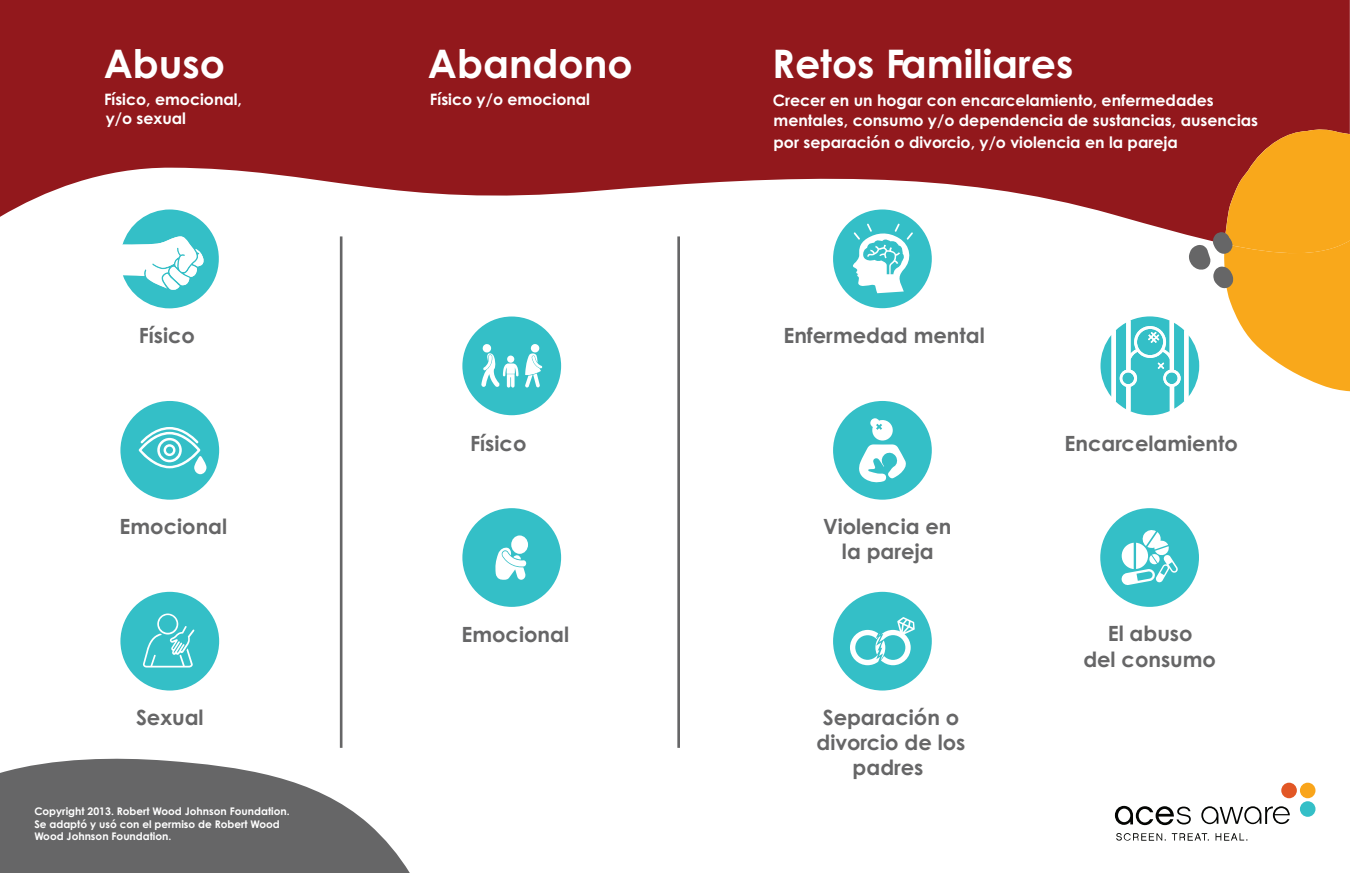
<style>
.page{position:relative;width:1350px;height:873px;background:#fff}
.page>*{position:absolute;margin:0;border:0;box-sizing:border-box;transform-origin:0 0}
.t1{font:700 39.38px "Century Gothic Pro";color:#fff}
.t2{font:700 21px/25.2px "Century Gothic Pro";color:#666667;text-align:center}
.t3{font:700 15.75px/18.9px "Century Gothic Pro";color:#fff}
.t4{font:700 10.5px "Century Gothic Pro";color:#fff}
</style>
<div class="page">
<svg style="left:0;top:0;width:1349px;height:244px;fill:#92181c"></svg>
<svg style="left:0;top:758px;width:410px;height:115px;fill:#666667"></svg>
<svg style="left:121px;top:209px;width:98px;height:99px"></svg>
<div style="left:120px;top:401px;width:99px;height:99px;background:#34bfc7;border-radius:50%"></div>
<svg style="left:139px;top:427px;width:67px;height:47px"></svg>
<hr style="left:677px;top:236px;width:3px;height:512px;background:#666667">
<hr style="left:340px;top:236px;width:2px;height:512px;background:#666667">
<div style="left:462px;top:508px;width:99px;height:99px;background:#34bfc7;border-radius:50%"></div>
<svg style="left:495px;top:547px;width:31px;height:33px"></svg>
<div style="left:511px;top:535px;width:17px;height:19px;background:#fff;border-radius:50%"></div>
<div style="left:833px;top:592px;width:99px;height:98px;background:#34bfc7;border-radius:50%"></div>
<svg style="left:850px;top:617px;width:64px;height:48px"></svg>
<div style="left:1100px;top:508px;width:99px;height:99px;background:#34bfc7;border-radius:50%"></div>
<svg style="left:1121px;top:530px;width:57px;height:55px"></svg>
<div style="left:120px;top:592px;width:99px;height:98px;background:#34bfc7;border-radius:50%"></div>
<svg style="left:143px;top:613px;width:51px;height:54px"></svg>
<div style="left:462px;top:316px;width:99px;height:99px;background:#34bfc7;border-radius:50%"></div>
<svg style="left:525px;top:344px;width:17px;height:43px"></svg>
<svg style="left:481px;top:344px;width:37px;height:44px"></svg>
<div style="left:507px;top:356px;width:7px;height:7px;background:#fff;border-radius:50%"></div>
<div style="left:833px;top:401px;width:99px;height:99px;background:#34bfc7;border-radius:50%"></div>
<svg style="left:859px;top:418px;width:47px;height:65px"></svg>
<div style="left:833px;top:209px;width:99px;height:99px;background:#34bfc7;border-radius:50%"></div>
<svg style="left:853px;top:224px;width:60px;height:69px"></svg>
<svg style="left:1100px;top:129px;width:250px;height:286px"></svg>
<div style="left:1281px;top:783px;width:15px;height:15px;background:#e25725;border-radius:50%"></div>
<div style="left:1300px;top:783px;width:15px;height:15px;background:#f9a51b;border-radius:50%"></div>
<div style="left:1300px;top:801px;width:15px;height:16px;background:#34bfc7;border-radius:50%"></div>
<svg style="left:1115px;top:806px;width:174px;height:35px"></svg>
<h1 class="t1" style="left:104px;top:49px;width:123px">Abuso</h1>
<p class="t3" style="left:104px;top:92px;width:139px">Físico, emocional, y/o sexual</p>
<h2 class="t1" style="left:428px;top:49px;width:206px">Abandono</h2>
<p class="t3" style="left:430px;top:92px;width:162px">Físico y/o emocional</p>
<p class="t1" style="left:772px;top:49px;width:303px">Retos Familiares</p>
<p class="t3" style="left:773px;top:92px;width:487px;line-height:20px">Crecer en un hogar con encarcelamiento, enfermedades mentales, consumo y/o dependencia de sustancias, ausencias</p>
<p class="t3" style="left:773px;top:135px;width:406px">por separación o divorcio, y/o violencia en la pareja</p>
<p class="t2" style="left:139px;top:325px;width:58px">Físico</p>
<p class="t2" style="left:783px;top:325px;width:203px">Enfermedad mental</p>
<p class="t2" style="left:470px;top:433px;width:58px">Físico</p>
<p class="t2" style="left:1064px;top:433px;width:175px">Encarcelamiento</p>
<p class="t2" style="left:120px;top:516px;width:109px">Emocional</p>
<p class="t2" style="left:823px;top:516px;width:130px">Violencia en la pareja</p>
<p class="t2" style="left:461px;top:624px;width:109px">Emocional</p>
<p class="t2" style="left:1083px;top:623px;width:134px;line-height:25.7px">El abuso<br>del consumo</p>
<p class="t2" style="left:136px;top:707px;width:69px">Sexual</p>
<p class="t2" style="left:816px;top:707px;width:150px">Separación o divorcio de los padres</p>
<p class="t4" style="left:34px;top:807px;width:257px">Copyright 2013. Robert Wood Johnson Foundation.</p>
<p class="t4" style="left:34px;top:820px;width:247px">Se adaptó y usó con el permiso de Robert Wood</p>
<p class="t4" style="left:34px;top:832px;width:139px">Wood Johnson Foundation.</p>
</div>
